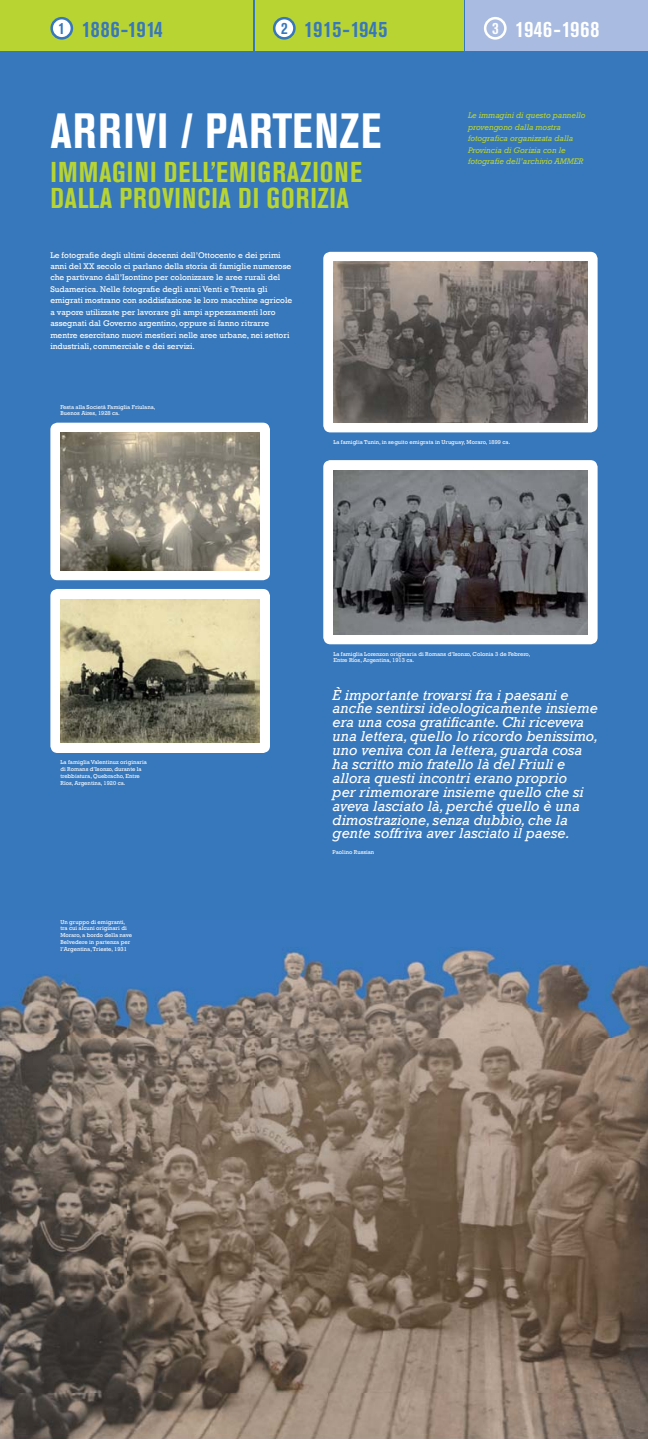
<style>
.page{position:relative;width:648px;height:1439px;background:#fff}
.page>*{position:absolute;margin:0;border:0;box-sizing:border-box;transform-origin:0 0}
.t1{font:700 condensed 49px "Akzidenz Grotesk BE";letter-spacing:.02em;color:#fff}
.t2{font:700 condensed 28.53px/25.4px "Akzidenz Grotesk BE";letter-spacing:.035em;color:#b8d433}
.t3{font:700 condensed 22.57px "Akzidenz Grotesk BE";letter-spacing:.02em;color:#3777bc}
.t4{font:700 condensed 22.57px "Akzidenz Grotesk BE";color:#3777bc}
.t5{font:700 condensed 22.57px "Akzidenz Grotesk BE";letter-spacing:.02em;color:#fff}
.t6{font:italic 14.88px/13.8px "Rockwell";letter-spacing:.005em;color:#fff}
.t7{font:8.4px/11.4px "Rockwell";color:#fff}
.t8{font:italic 8.4px/11.4px "Rockwell";color:#b8d433}
.t9{font:5.77px/6.8px "Rockwell";color:#fff}
.s1{font-size:16.45px}
</style>
<div class="page">
<div style="left:0;top:0;width:647px;height:1438px;background:#3777bc"></div>
<img style="left:0;top:947px;width:647px;height:491px">
<div style="left:255px;top:0;width:208px;height:50px;background:#b8d433"></div>
<div style="left:274px;top:18px;width:20px;height:20px;background:#fff;border-radius:50%"></div>
<div style="left:273px;top:17px;width:22px;height:23px;border:3px solid #3777bc;border-radius:50%"></div>
<div style="left:50px;top:423px;width:220px;height:157px;background:#fff;border-radius:7px"></div>
<img style="left:60px;top:433px;width:200px;height:137px">
<div style="left:323px;top:460px;width:274px;height:184px;background:#fff;border-radius:7px"></div>
<img style="left:333px;top:470px;width:254px;height:164px">
<div style="left:323px;top:252px;width:274px;height:180px;background:#fff;border-radius:7px"></div>
<img style="left:333px;top:262px;width:254px;height:160px">
<div style="left:50px;top:589px;width:220px;height:164px;background:#fff;border-radius:7px"></div>
<img style="left:60px;top:599px;width:200px;height:144px">
<div style="left:465px;top:0;width:182px;height:50px;background:#a9bbe1"></div>
<div style="left:483px;top:17px;width:23px;height:23px;border:3px solid #fff;border-radius:50%"></div>
<div style="left:0;top:0;width:253px;height:50px;background:#b8d433"></div>
<div style="left:52px;top:18px;width:20px;height:20px;background:#fff;border-radius:50%"></div>
<div style="left:50px;top:17px;width:23px;height:23px;border:3px solid #3777bc;border-radius:50%"></div>
<h3 class="t3" style="left:58px;top:21px;width:106px"><span class="s1">1</span> 1886-1914</h3>
<h3 class="t4" style="left:281px;top:21px;width:108px"><span class="s1">2</span> 1915-1945</h3>
<h3 class="t5" style="left:492px;top:21px;width:109px"><span class="s1">3</span> 1946-1968</h3>
<h1 class="t1" style="left:50px;top:114px;width:332px">ARRIVI / PARTENZE</h1>
<h2 class="t2" style="left:50px;top:162px;width:313px">IMMAGINI DELL’EMIGRAZIONE<br>DALLA PROVINCIA DI GORIZIA</h2>
<p class="t7" style="left:50px;top:249px;width:243px">Le fotografie degli ultimi decenni dell’Ottocento e dei primi anni del XX secolo ci parlano della storia di famiglie numerose che partivano dall’Isontino per colonizzare le aree rurali del Sudamerica. Nelle fotografie degli anni Venti e Trenta gli emigrati mostrano con soddisfazione le loro macchine agricole a vapore utilizzate per lavorare gli ampi appezzamenti loro assegnati dal Governo argentino, oppure si fanno ritrarre mentre esercitano nuovi mestieri nelle aree urbane, nei settori industriali, commerciale e dei servizi.</p>
<p class="t9" style="left:60px;top:403px;width:96px">Festa alla Società Famiglia Friulana,<br>Buenos Aires, 1928 ca.</p>
<p class="t8" style="left:468px;top:110px;width:119px">Le immagini di questo pannello provengono dalla mostra fotografica organizzata dalla<br>Provincia di Gorizia con le fotografie dell’archivio AMMER</p>
<p class="t9" style="left:333px;top:438px;width:178px">La famiglia Tunin, in seguito emigrata in Uruguay, Moraro, 1899 ca.</p>
<p class="t9" style="left:60px;top:759px;width:88px">La famiglia Valentinuz originaria di Romans d’Isonzo, durante la trebbiatura, Quebracho, Entre<br>Ríos, Argentina, 1920 ca.</p>
<p class="t9" style="left:60px;top:918px;width:73px">Un gruppo di emigranti, tra cui alcuni originari di<br>Moraro, a bordo della nave<br>Belvedere in partenza per l’Argentina, Trieste, 1931</p>
<p class="t9" style="left:333px;top:650px;width:198px">La famiglia Lorenzon originaria di Romans d’Isonzo, Colonia 3 de Febrero,<br>Entre Ríos, Argentina, 1913 ca.</p>
<p class="t6" style="left:332px;top:687px;width:267px">È importante trovarsi fra i paesani e anche sentirsi ideologicamente insieme era una cosa gratificante. Chi riceveva una lettera, quello lo ricordo benissimo, uno veniva con la lettera, guarda cosa ha scritto mio fratello là del Friuli e allora questi incontri erano proprio<br>per rimemorare insieme quello che si aveva lasciato là, perché quello è una dimostrazione, senza dubbio, che la gente soffriva aver lasciato il paese.</p>
<p class="t9" style="left:332px;top:849px;width:43px">Paolino Russian</p>
</div>
